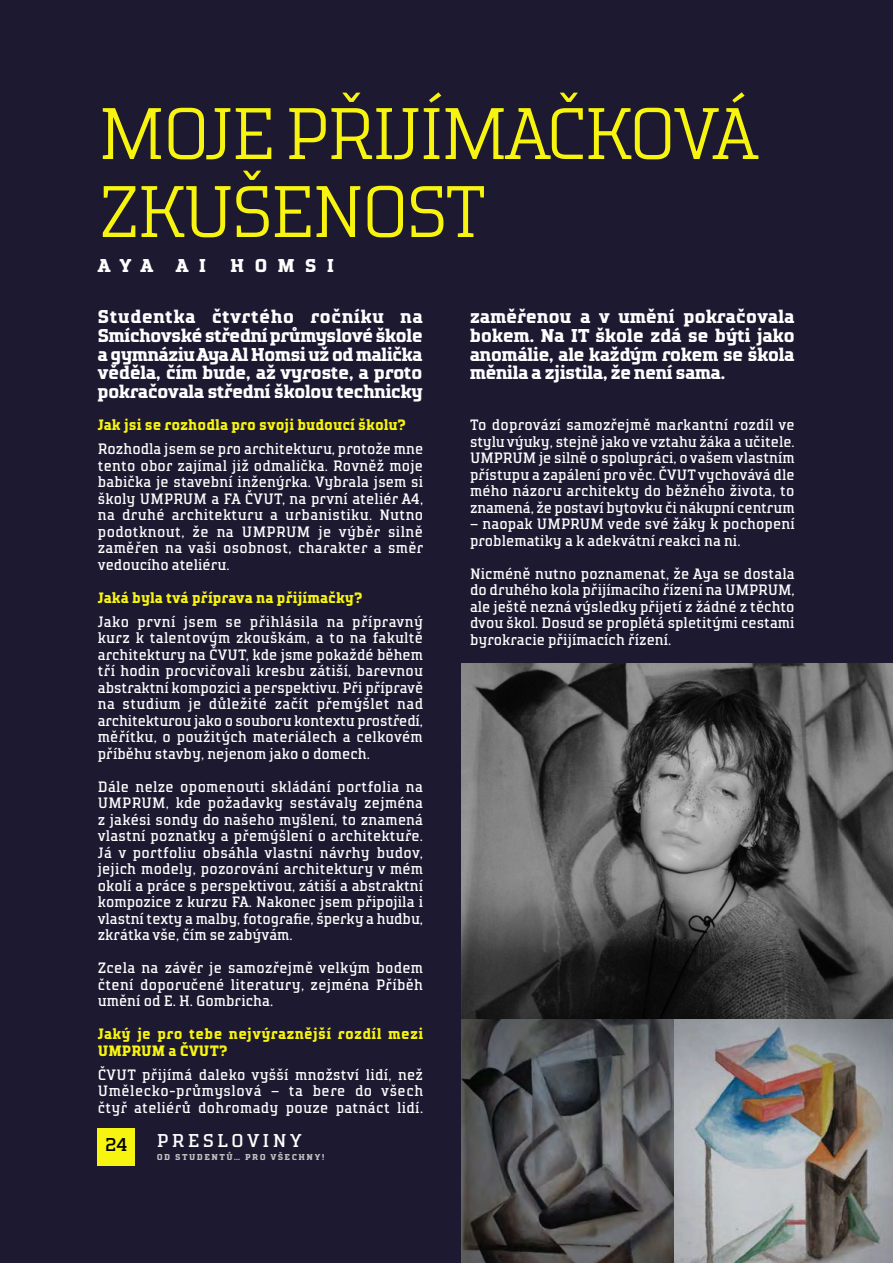
<style>
.page{position:relative;width:893px;height:1263px;background:#1d1931}
.page>*{position:absolute;margin:0;border:0;box-sizing:border-box;transform-origin:0 0}
.t1{font:300 72.75px/78px "TT Polls";letter-spacing:-.05em;color:#f7f410;scale:1.05 1}
.t2{font:700 18.6px/18.8px "TT Polls";letter-spacing:-.04em;color:#fff;text-align:justify;scale:1.05 1}
.t3{font:18.6px "TT Polls";letter-spacing:.16em;color:#fff;scale:1.05 1}
.t4{font:18.6px "TT Polls";color:#000;scale:1.05 1}
.t5{font:15px/16.5px "TT Polls";color:#fff;text-align:justify}
.t6{font:700 15px "TT Polls";color:#f7f410}
.t7{font:700 15px/16.5px "TT Polls";letter-spacing:.02em;color:#f7f410}
.t8{font:700 8.55px "TT Polls";letter-spacing:.16em;color:#c0c0c0;scale:1.05 1}
</style>
<div class="page">
<img style="left:462px;top:664px;width:431px;height:355px">
<img style="left:462px;top:1019px;width:431px;height:244px">
<div style="left:98px;top:1128px;width:37px;height:37px;background:#f7f410"></div>
<h1 class="t1" style="left:98px;top:95px;width:631px">MOJE PŘIJÍMAČKOVÁ<br>ZKUŠENOST</h1>
<p class="t2" style="left:98px;top:257px;width:105px">AYA AI</p>
<p class="t2" style="left:230px;top:257px;width:100px">HOMSI</p>
<p class="t2" style="left:98px;top:307px;width:311px">Studentka čtvrtého ročníku na Smíchovské střední průmyslové škole a gymnáziu Aya Al Homsi už od malička věděla, čím bude, až vyroste, a proto pokračovala střední školou technicky</p>
<p class="t2" style="left:470px;top:307px;width:311px">zaměřenou a v umění pokračovala bokem. Na IT škole zdá se býti jako anomálie, ale každým rokem se škola měnila a zjistila, že není sama.</p>
<p class="t6" style="left:98px;top:416px;width:310px">Jak jsi se rozhodla pro svoji budoucí školu?</p>
<p class="t5" style="left:98px;top:441px;width:327px">Rozhodla jsem se pro architekturu, protože mne tento obor zajímal již odmalička. Rovněž moje babička je stavební inženýrka. Vybrala jsem si školy UMPRUM a FA ČVUT, na první ateliér A4, na druhé architekturu a urbanistiku. Nutno podotknout, že na UMPRUM je výběr silně zaměřen na vaši osobnost, charakter a směr vedoucího ateliéru.</p>
<p class="t6" style="left:98px;top:588px;width:266px">Jaká byla tvá příprava na přijímačky?</p>
<p class="t5" style="left:98px;top:613px;width:327px">Jako první jsem se přihlásila na přípravný kurz k talentovým zkouškám, a to na fakultě architektury na ČVUT, kde jsme pokaždé během tří hodin procvičovali kresbu zátiší, barevnou abstraktní kompozici a perspektivu. Při přípravě na studium je důležité začít přemýšlet nad architekturou jako o souboru kontextu prostředí, měřítku, o použitých materiálech a celkovém příběhu stavby, nejenom jako o domech.</p>
<p class="t5" style="left:98px;top:778px;width:327px">Dále nelze opomenouti skládání portfolia na UMPRUM, kde požadavky sestávaly zejména z jakési sondy do našeho myšlení, to znamená vlastní poznatky a přemýšlení o architektuře.<br>Já v portfoliu obsáhla vlastní návrhy budov, jejich modely, pozorování architektury v mém okolí a práce s perspektivou, zátiší a abstraktní kompozice z kurzu FA. Nakonec jsem připojila i vlastní texty a malby, fotografie, šperky a hudbu, zkrátka vše, čím se zabývám.</p>
<p class="t5" style="left:98px;top:960px;width:327px">Zcela na závěr je samozřejmě velkým bodem čtení doporučené literatury, zejména Příběh umění od E. H. Gombricha.</p>
<p class="t7" style="left:98px;top:1026px;width:327px">Jaký je pro tebe nejvýraznější rozdíl mezi<br>UMPRUM a ČVUT?</p>
<p class="t5" style="left:98px;top:1066px;width:327px">ČVUT přijímá daleko vyšší množství lidí, než Umělecko-průmyslová – ta bere do všech čtyř ateliérů dohromady pouze patnáct lidí.</p>
<p class="t4" style="left:105px;top:1134px;width:23px">24</p>
<p class="t3" style="left:157px;top:1129px;width:139px">PRESLOVINY</p>
<p class="t8" style="left:157px;top:1152px;width:161px">OD STUDENTŮ... PRO VŠECHNY!</p>
<p class="t5" style="left:470px;top:417px;width:326px">To doprovází samozřejmě markantní rozdíl ve stylu výuky, stejně jako ve vztahu žáka a učitele.<br>UMPRUM je silně o spolupráci, o vašem vlastním přístupu a zapálení pro věc. ČVUT vychovává dle mého názoru architekty do běžného života, to znamená, že postaví bytovku či nákupní centrum</p>
<p class="t5" style="left:470px;top:516px;width:326px">– naopak UMPRUM vede své žáky k pochopení problematiky a k adekvátní reakci na ni.</p>
<p class="t5" style="left:470px;top:565px;width:326px">Nicméně nutno poznamenat, že Aya se dostala do druhého kola přijímacího řízení na UMPRUM, ale ještě nezná výsledky přijetí z žádné z těchto dvou škol. Dosud se proplétá spletitými cestami byrokracie přijímacích řízení.</p>
</div>
